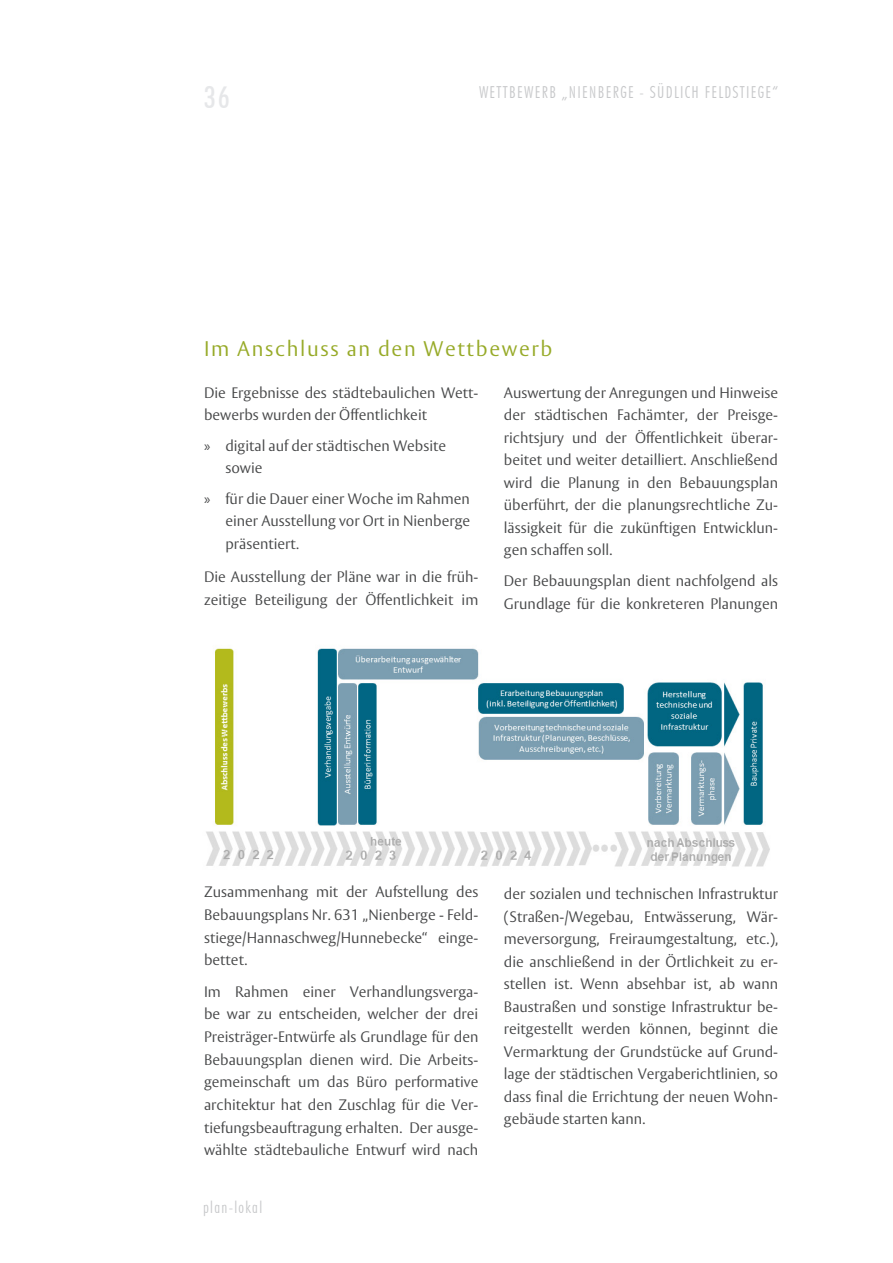
<style>
.page{position:relative;width:893px;height:1263px;background:#fff}
.page>*{position:absolute;margin:0;border:0;box-sizing:border-box;transform-origin:0 0}
.t1{font:500 condensed 30px "Futura BT";color:#e6e7e9}
.Überschrift_Ebene_2{font:300 21px "Vesta Pro";letter-spacing:.08em;color:#97aa28}
.t2{font:300 condensed 16.5px "Futura BT";letter-spacing:.08em;color:#c7c8ca}
.Fließtext{font:300 15px/22.5px "Vesta Pro";color:#464748;text-align:justify}
.s1{font-family:"Myriad Pro";font-weight:400}
</style>
<div class="page">
<img style="left:206px;top:648px;width:564px;height:219px">
<h1 class="t1" style="left:204px;top:79px;width:27px">36</h1>
<p class="t2" style="left:479px;top:82px;width:301px">WETTBEWERB „NIENBERGE - SÜDLICH FELDSTIEGE“</p>
<h2 class="Überschrift_Ebene_2" style="left:204px;top:336px;width:350px">Im Anschluss an den Wettbewerb</h2>
<p class="Fließtext" style="left:204px;top:381px;width:276px">Die Ergebnisse des städtebaulichen Wett&shy;bewerbs wurden der Öffentlichkeit</p>
<p class="Fließtext" style="left:225px;top:434px;width:222px;text-indent:-21px"><span class="s1">»</span> digital auf der städtischen Website sowie</p>
<p class="Fließtext" style="left:225px;top:487px;width:246px;text-indent:-21px"><span class="s1">»</span> für die Dauer einer Woche im Rahmen einer Ausstellung vor Ort in Nienberge präsentiert.</p>
<p class="Fließtext" style="left:204px;top:565px;width:276px">Die Ausstellung der Pläne war in die früh&shy;zeitige Beteiligung der Öffentlichkeit im</p>
<p class="Fließtext" style="left:504px;top:381px;width:276px">Auswertung der Anregungen und Hinweise der städtischen Fachämter, der Preisge&shy;richtsjury und der Öffentlichkeit überar&shy;beitet und weiter detailliert. Anschließend wird die Planung in den Bebauungsplan überführt, der die planungsrechtliche Zu&shy;lässigkeit für die zukünftigen Entwicklun&shy;gen schaffen soll.</p>
<p class="Fließtext" style="left:504px;top:569px;width:276px">Der Bebauungsplan dient nachfolgend als<br>Grundlage für die konkreteren Planungen</p>
<p class="Fließtext" style="left:204px;top:880px;width:276px">Zusammenhang mit der Aufstellung des Bebauungsplans Nr. 631 „Nienberge - Feld&shy;stiege/Hannaschweg/Hunnebecke“ einge&shy;bettet.</p>
<p class="Fließtext" style="left:204px;top:980px;width:276px">Im Rahmen einer Verhandlungsverga&shy;be war zu entscheiden, welcher der drei Preisträger-Entwürfe als Grundlage für den Bebauungsplan dienen wird. Die Arbeits&shy;gemeinschaft um das Büro performative architektur hat den Zuschlag für die Ver&shy;tiefungsbeauftragung erhalten. Der ausge&shy;wählte städtebauliche Entwurf wird nach</p>
<p class="t2" style="left:203px;top:1197px;width:61px">plan-lokal</p>
<p class="Fließtext" style="left:504px;top:882px;width:276px">der sozialen und technischen Infrastruktur (Straßen-/Wegebau, Entwässerung, Wär&shy;meversorgung, Freiraumgestaltung, etc.), die anschließend in der Örtlichkeit zu er&shy;stellen ist. Wenn absehbar ist, ab wann Baustraßen und sonstige Infrastruktur be&shy;reitgestellt werden können, beginnt die Vermarktung der Grundstücke auf Grund&shy;lage der städtischen Vergaberichtlinien, so dass final die Errichtung der neuen Wohn&shy;gebäude starten kann.</p>
</div>
